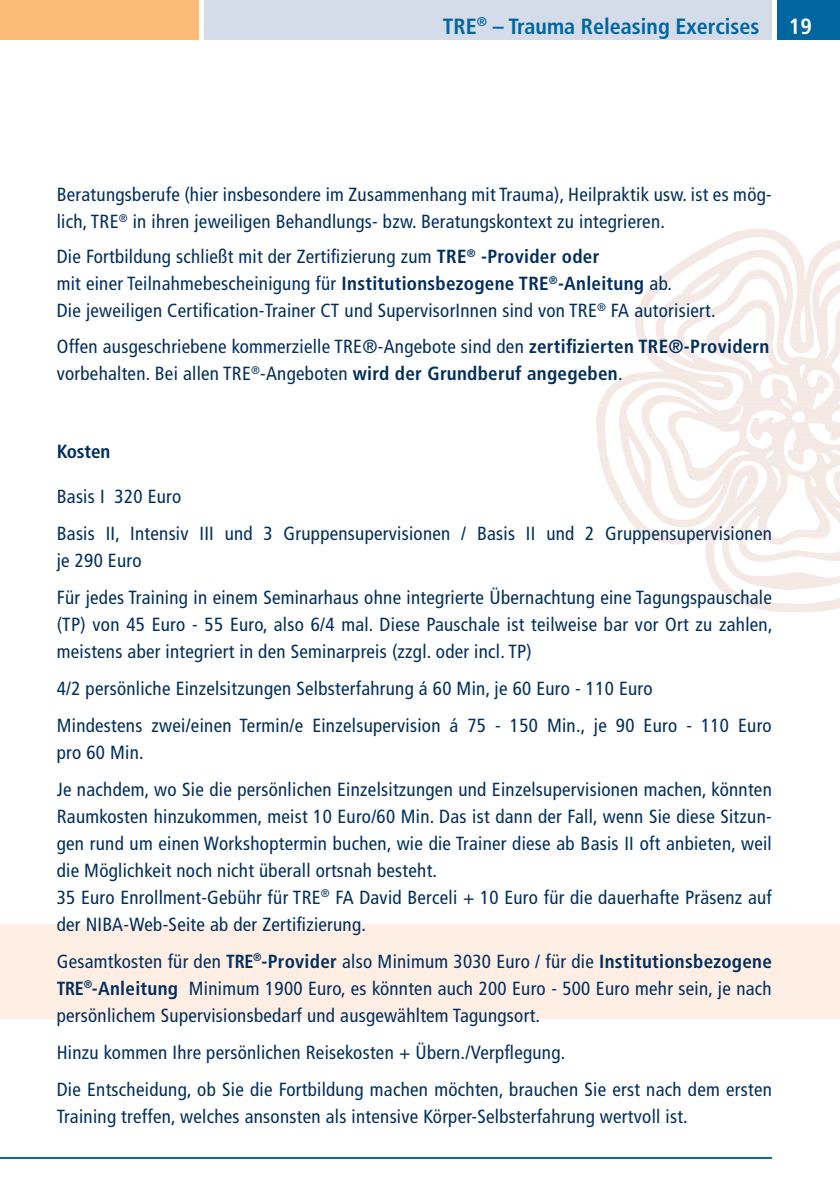
<style>
.page{position:relative;width:840px;height:1191px;background:#fff}
.page>*{position:absolute;margin:0;border:0;box-sizing:border-box;transform-origin:0 0}
.t1{font:700 condensed 22px "Frutiger LT Std";color:#0066a0}
.t2{font:700 condensed 22px "Frutiger LT Std";color:#fff}
.t3{font:condensed 19px/27px "Frutiger LT Std";letter-spacing:.015em;color:#002e5e}
.t4{font:700 condensed 19px "Frutiger LT Std";letter-spacing:-.005em;color:#002e5e}
.s1{font-weight:700}
</style>
<div class="page">
<div style="left:0;top:0;width:198px;height:40px;background:#fcbb76"></div>
<div style="left:204px;top:0;width:567px;height:40px;background:#d4dcea"></div>
<div style="left:777px;top:0;width:62px;height:40px;background:#0066a0"></div>
<hr style="left:0;top:1157px;width:771px;height:2px;background:#0066a0">
<div style="left:0;top:924px;width:839px;height:95px;background:#feeee3"></div>
<svg style="left:596px;top:229px;width:243px;height:384px"></svg>
<p class="t1" style="left:442px;top:13px;width:318px">TRE<sup>®</sup> – Trauma Releasing Exercises</p>
<p class="t2" style="left:788px;top:13px;width:24px">19</p>
<p class="t3" style="left:57px;top:181px;width:716px">Beratungsberufe (hier insbesondere im Zusammenhang mit Trauma), Heilpraktik usw. ist es mög&shy;lich, TRE<sup>®</sup> in ihren jeweiligen Behandlungs- bzw. Beratungskontext zu integrieren.</p>
<p class="t3" style="left:57px;top:243px;width:660px">Die Fortbildung schließt mit der Zertifizierung zum <span class="s1">TRE</span><sup>®</sup> <span class="s1">-Provider oder<br></span>mit einer Teilnahmebescheinigung für <span class="s1">Institutionsbezogene TRE</span><sup>®</sup><span class="s1">-Anleitung</span> ab.<br>Die jeweiligen Certification-Trainer CT und SupervisorInnen sind von TRE<sup>®</sup> FA autorisiert.</p>
<p class="t3" style="left:57px;top:333px;width:713px">Offen ausgeschriebene kommerzielle TRE®-Angebote sind den <span class="s1">zertifizierten TRE®-Providern </span>vorbehalten. Bei allen TRE<sup>®</sup>-Angeboten <span class="s1">wird der Grundberuf angegeben</span>.</p>
<p class="t4" style="left:57px;top:439px;width:55px">Kosten</p>
<p class="t3" style="left:57px;top:477px;width:716px;line-height:37px">Basis I 320 Euro<br>Basis II, Intensiv III und 3 Gruppensupervisionen / Basis II und 2 Gruppensupervisionen</p>
<p class="t3" style="left:57px;top:541px;width:716px;line-height:37px">je 290 Euro<br>Für jedes Training in einem Seminarhaus ohne integrierte Übernachtung eine Tagungspauschale</p>
<p class="t3" style="left:57px;top:610px;width:717px">(TP) von 45 Euro - 55 Euro, also 6/4 mal. Diese Pauschale ist teilweise bar vor Ort zu zahlen, meistens aber integriert in den Seminarpreis (zzgl. oder incl. TP)</p>
<p class="t3" style="left:57px;top:669px;width:716px;line-height:37px">4/2 persönliche Einzelsitzungen Selbsterfahrung á 60 Min, je 60 Euro - 110 Euro<br>Mindestens zwei/einen Termin/e Einzelsupervision á 75 - 150 Min., je 90 Euro - 110 Euro</p>
<p class="t3" style="left:57px;top:733px;width:716px;line-height:37px">pro 60 Min.<br>Je nachdem, wo Sie die persönlichen Einzelsitzungen und Einzelsupervisionen machen, könnten</p>
<p class="t3" style="left:57px;top:802px;width:716px">Raumkosten hinzukommen, meist 10 Euro/60 Min. Das ist dann der Fall, wenn Sie diese Sitzun&shy;gen rund um einen Workshoptermin buchen, wie die Trainer diese ab Basis II oft anbieten, weil die Möglichkeit noch nicht überall ortsnah besteht.<br>35 Euro Enrollment-Gebühr für TRE<sup>®</sup> FA David Berceli + 10 Euro für die dauerhafte Präsenz auf der NIBA-Web-Seite ab der Zertifizierung.</p>
<p class="t3" style="left:57px;top:947px;width:716px;text-align:justify">Gesamtkosten für den <span class="s1">TRE</span><sup>®</sup><span class="s1">-Provider</span> also Minimum 3030 Euro / für die <span class="s1">Institutionsbezogene TRE</span><sup>®</sup><span class="s1">-Anleitung</span> Minimum 1900 Euro, es könnten auch 200 Euro - 500 Euro mehr sein, je nach persönlichem Supervisionsbedarf und ausgewähltem Tagungsort.</p>
<p class="t3" style="left:57px;top:1033px;width:716px;line-height:37px">Hinzu kommen Ihre persönlichen Reisekosten + Übern./Verpflegung.<br>Die Entscheidung, ob Sie die Fortbildung machen möchten, brauchen Sie erst nach dem ersten</p>
<p class="t3" style="left:57px;top:1102px;width:632px">Training treffen, welches ansonsten als intensive Körper-Selbsterfahrung wertvoll ist.</p>
</div>
